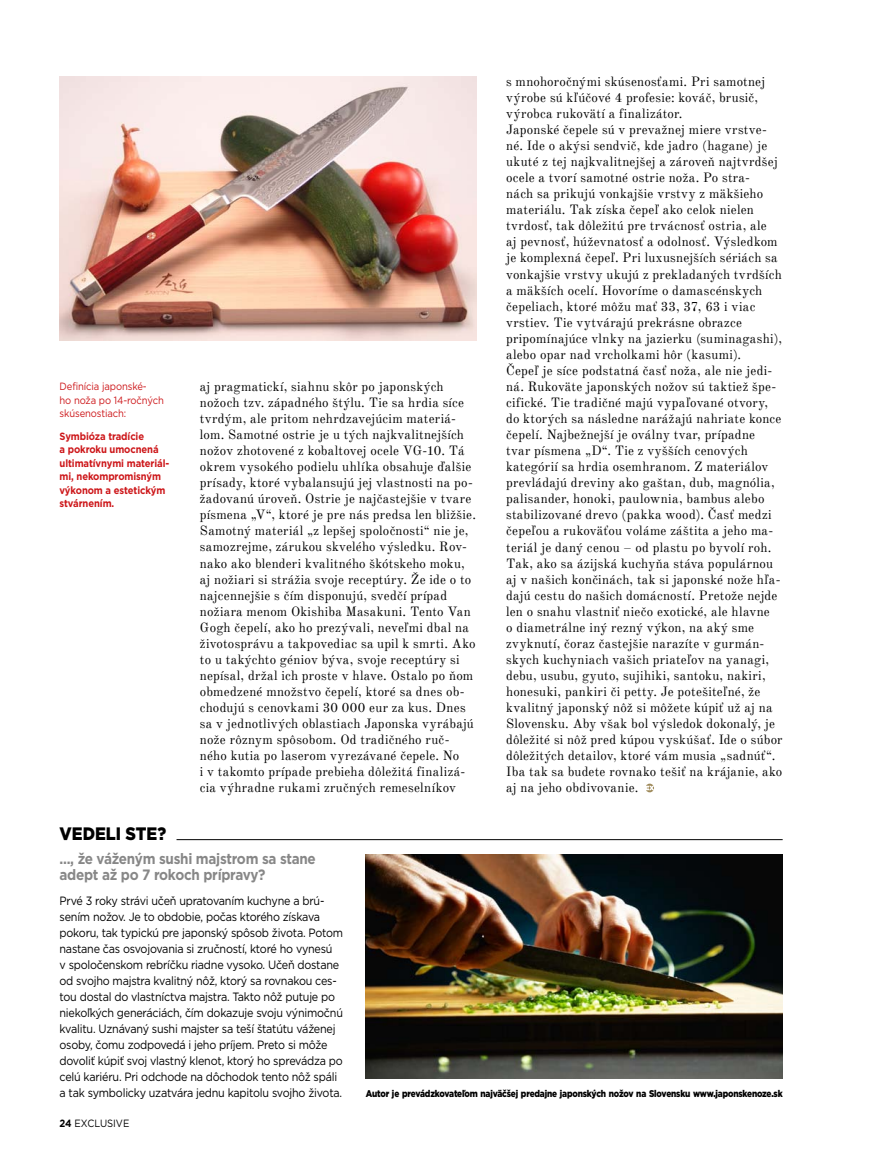
<style>
.page{position:relative;width:872px;height:1170px;background:#fff}
.page>*{position:absolute;margin:0;border:0;box-sizing:border-box;transform-origin:0 0}
.t1{font:900 18px "Gotham";color:#000;scale:.9 1}
.t2{font:700 15px/16px "Gotham";letter-spacing:-.02em;color:#878787;scale:.9 1}
.t3{font:13.05px/16px "Old Standard TT";letter-spacing:.02em;color:#000}
.t4{font:12px/16px "Gotham";letter-spacing:-.02em;color:#000;scale:.9 1}
.t5{font:700 10.5px/13.5px "Gotham";letter-spacing:-.01em;color:#cd171a;scale:.9 1}
.t6{font:10.5px/13.5px "Gotham";letter-spacing:-.01em;color:#cd171a;scale:.9 1}
.t7{font:10.5px "Gotham";color:#000;scale:.9 1}
.t8{font:900 9.75px "Gotham";letter-spacing:-.02em;color:#000;scale:.85 1}
.s1{font-weight:700}
</style>
<div class="page">
<svg style="left:646px;top:783px;width:8px;height:9px"></svg>
<img style="left:60px;top:77px;width:416px;height:264px">
<img style="left:366px;top:854px;width:416px;height:224px">
<hr style="left:176px;top:839px;width:606px;height:1px;background:#000">
<p class="t6" style="left:60px;top:380px;width:117px">Definícia japonské-<br>ho noža po 14-ročných skúsenostiach:</p>
<p class="t5" style="left:60px;top:429px;width:123px">Symbióza tradície<br>a pokroku umocnená ultimatívnymi materiál&shy;mi, nekompromisným výkonom a estetickým stvárnením.</p>
<p class="t3" style="left:200px;top:378px;width:278px">aj pragmatickí, siahnu skôr po japonských nožoch tzv. západného štýlu. Tie sa hrdia síce tvrdým, ale pritom nehrdzavejúcim materiá&shy;lom. Samotné ostrie je u tých najkvalitnejších nožov zhotovené z kobaltovej ocele VG-10. Tá okrem vysokého podielu uhlíka obsahuje ďalšie prísady, ktoré vybalansujú jej vlastnosti na po&shy;žadovanú úroveň. Ostrie je najčastejšie v tvare písmena „V“, ktoré je pre nás predsa len bližšie.<br>Samotný materiál „z lepšej spoločnosti“ nie je, samozrejme, zárukou skvelého výsledku. Rov&shy;nako ako blenderi kvalitného škótskeho moku, aj nožiari si strážia svoje receptúry. Že ide o to najcennejšie s čím disponujú, svedčí prípad nožiara menom Okishiba Masakuni. Tento Van Gogh čepelí, ako ho prezývali, neveľmi dbal na životosprávu a takpovediac sa upil k smrti. Ako to u takýchto géniov býva, svoje receptúry si nepísal, držal ich proste v hlave. Ostalo po ňom obmedzené množstvo čepelí, ktoré sa dnes ob&shy;chodujú s cenovkami 30 000 eur za kus. Dnes sa v jednotlivých oblastiach Japonska vyrábajú nože rôznym spôsobom. Od tradičného ruč&shy;ného kutia po laserom vyrezávané čepele. No<br>i v takomto prípade prebieha dôležitá finalizá&shy;cia výhradne rukami zručných remeselníkov</p>
<p class="t3" style="left:506px;top:73px;width:278px">s mnohoročnými skúsenosťami. Pri samotnej výrobe sú kľúčové 4 profesie: kováč, brusič, výrobca rukovätí a finalizátor.<br>Japonské čepele sú v prevažnej miere vrstve&shy;né. Ide o akýsi sendvič, kde jadro (hagane) je ukuté z tej najkvalitnejšej a zároveň najtvrdšej ocele a tvorí samotné ostrie noža. Po stra-<br>nách sa prikujú vonkajšie vrstvy z mäkšieho materiálu. Tak získa čepeľ ako celok nielen tvrdosť, tak dôležitú pre trvácnosť ostria, ale<br>aj pevnosť, húževnatosť a odolnosť. Výsledkom je komplexná čepeľ. Pri luxusnejších sériách sa vonkajšie vrstvy ukujú z prekladaných tvrdších a mäkších ocelí. Hovoríme o damascénskych čepeliach, ktoré môžu mať 33, 37, 63 i viac vrstiev. Tie vytvárajú prekrásne obrazce pripomínajúce vlnky na jazierku (suminagashi), alebo opar nad vrcholkami hôr (kasumi).<br>Čepeľ je síce podstatná časť noža, ale nie jedi&shy;ná. Rukoväte japonských nožov sú taktiež špe&shy;cifické. Tie tradičné majú vypaľované otvory, do ktorých sa následne narážajú nahriate konce čepelí. Najbežnejší je oválny tvar, prípadne tvar písmena „D“. Tie z vyšších cenových kategórií sa hrdia osemhranom. Z materiálov prevládajú dreviny ako gaštan, dub, magnólia, palisander, honoki, paulownia, bambus alebo stabilizované drevo (pakka wood). Časť medzi čepeľou a rukoväťou voláme záštita a jeho ma&shy;teriál je daný cenou – od plastu po byvolí roh.<br>Tak, ako sa ázijská kuchyňa stáva populárnou aj v našich končinách, tak si japonské nože hľa&shy;dajú cestu do našich domácností. Pretože nejde len o snahu vlastniť niečo exotické, ale hlavne<br>o diametrálne iný rezný výkon, na aký sme zvyknutí, čoraz častejšie narazíte v gurmán&shy;skych kuchyniach vašich priateľov na yanagi, debu, usubu, gyuto, sujihiki, santoku, nakiri, honesuki, pankiri či petty. Je potešiteľné, že kvalitný japonský nôž si môžete kúpiť už aj na Slovensku. Aby však bol výsledok dokonalý, je dôležité si nôž pred kúpou vyskúšať. Ide o súbor dôležitých detailov, ktoré vám musia „sadnúť“.<br>Iba tak sa budete rovnako tešiť na krájanie, ako aj na jeho obdivovanie.</p>
<h1 class="t1" style="left:60px;top:821px;width:120px">Vedeli ste?</h1>
<p class="t2" style="left:60px;top:850px;width:286px">..., že váženým sushi majstrom sa stane adept až po 7 rokoch prípravy?</p>
<p class="t4" style="left:60px;top:892px;width:317px">Prvé 3 roky strávi učeň upratovaním kuchyne a brú&shy;sením nožov. Je to obdobie, počas ktorého získava pokoru, tak typickú pre japonský spôsob života. Potom nastane čas osvojovania si zručností, ktoré ho vynesú<br>v spoločenskom rebríčku riadne vysoko. Učeň dostane od svojho majstra kvalitný nôž, ktorý sa rovnakou ces&shy;tou dostal do vlastníctva majstra. Takto nôž putuje po niekoľkých generáciách, čím dokazuje svoju výnimočnú kvalitu. Uznávaný sushi majster sa teší štatútu váženej osoby, čomu zodpovedá i jeho príjem. Preto si môže dovoliť kúpiť svoj vlastný klenot, ktorý ho sprevádza po celú kariéru. Pri odchode na dôchodok tento nôž spáli a tak symbolicky uzatvára jednu kapitolu svojho života.</p>
<p class="t7" style="left:60px;top:1116px;width:71px"><span class="s1">24</span> EXCLUSIVE</p>
<p class="t8" style="left:366px;top:1087px;width:492px">Autor je prevádzkovateľom najväčšej predajne japonských nožov na Slovensku www.japonskenoze.sk</p>
</div>
